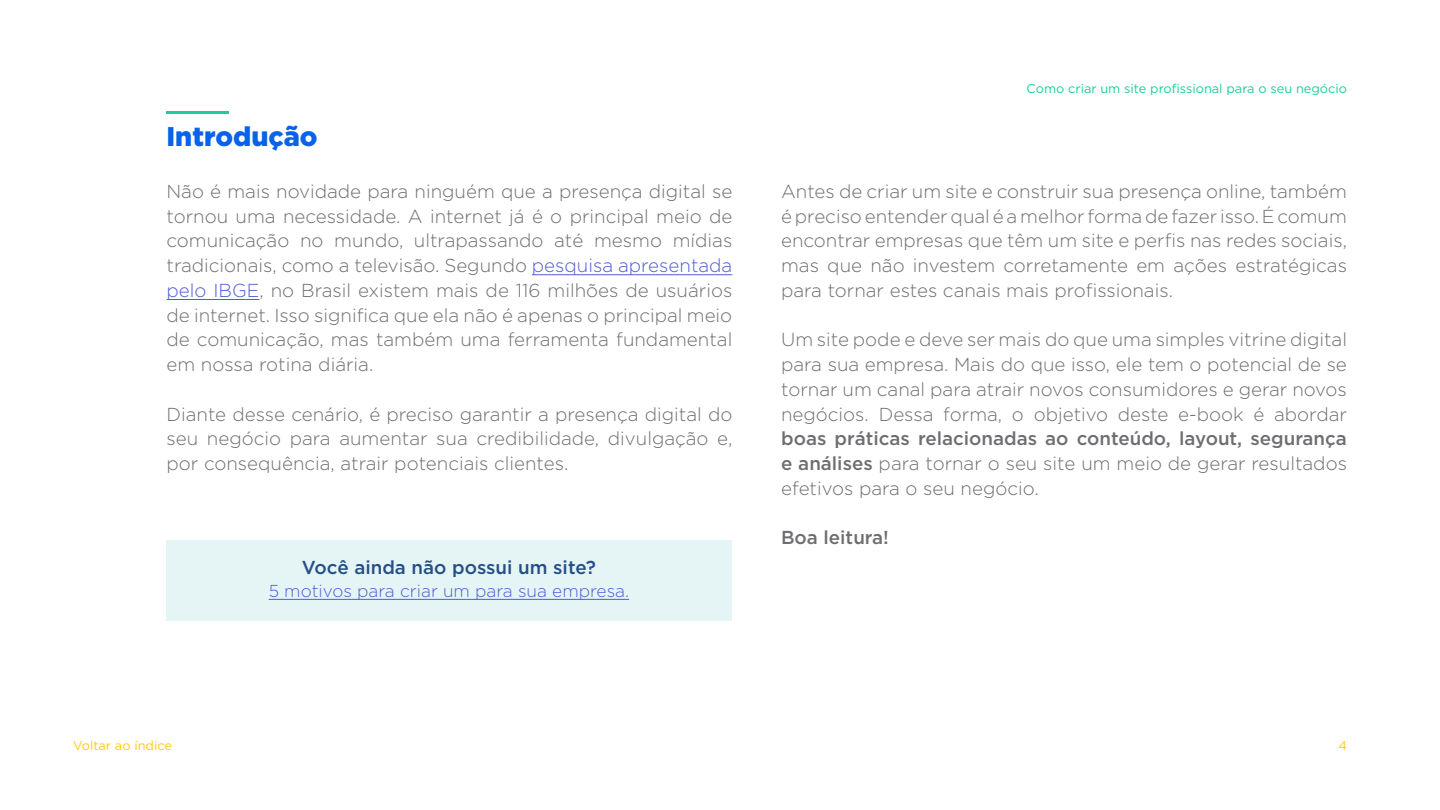
<style>
.page{position:relative;width:1440px;height:810px;background:#fff}
.page>*{position:absolute;margin:0;border:0;box-sizing:border-box;transform-origin:0 0}
.t1{font:900 27px "Gotham HTF";color:#0962ea}
.t2{font:300 18.75px/24.8px "Gotham HTF";color:#6d6e71;text-align:justify}
.t3{font:500 18.75px "Gotham HTF";color:#264e86}
.t4{font:500 18.75px "Gotham HTF";color:#6d6e71}
.t5{font:300 17.25px "Gotham HTF";color:#4f5cd6}
.t6{font:12.75px "Gotham HTF";color:#1dcd9f}
.t7{font:12.75px "Gotham HTF";color:#ffcb08}
.s1{color:#4f5cd6}
.s2{font-weight:500}
</style>
<div class="page">
<hr style="left:532px;top:275px;width:200px;height:1px;background:#4f5cd6">
<hr style="left:166px;top:299px;width:93px;height:1px;background:#4f5cd6">
<div style="left:166px;top:540px;width:566px;height:81px;background:#e5f5f5"></div>
<hr style="left:269px;top:599px;width:360px;height:1px;background:#4f5cd6">
<hr style="left:166px;top:111px;width:64px;height:2px;background:#1dcd9f">
<h1 class="t1" style="left:166px;top:121px;width:153px">Introdução</h1>
<p class="t2" style="left:166px;top:179px;width:567px">Não é mais novidade para ninguém que a presença digital se tornou uma necessidade. A internet já é o principal meio de comunicação no mundo, ultrapassando até mesmo mídias tradicionais, como a televisão. Segundo <span class="s1">pesquisa apresentada pelo IBGE</span>, no Brasil existem mais de 116 milhões de usuários de internet. Isso significa que ela não é apenas o principal meio de comunicação, mas também uma ferramenta fundamental em nossa rotina diária.</p>
<p class="t2" style="left:166px;top:402px;width:567px">Diante desse cenário, é preciso garantir a presença digital do seu negócio para aumentar sua credibilidade, divulgação e, por consequência, atrair potenciais clientes.</p>
<p class="t3" style="left:302px;top:556px;width:296px">Você ainda não possui um site?</p>
<p class="t5" style="left:269px;top:582px;width:362px">5 motivos para criar um para sua empresa.</p>
<p class="t6" style="left:1027px;top:82px;width:322px">Como criar um site profissional para o seu negócio</p>
<p class="t2" style="left:781px;top:179px;width:567px">Antes de criar um site e construir sua presença online, também é preciso entender qual é a melhor forma de fazer isso. É comum encontrar empresas que têm um site e perfis nas redes sociais, mas que não investem corretamente em ações estratégicas para tornar estes canais mais profissionais.</p>
<p class="t2" style="left:781px;top:327px;width:567px">Um site pode e deve ser mais do que uma simples vitrine digital para sua empresa. Mais do que isso, ele tem o potencial de se tornar um canal para atrair novos consumidores e gerar novos negócios. Dessa forma, o objetivo deste e-book é abordar</p>
<p class="t2" style="left:781px;top:426px;width:567px"><span class="s2">boas práticas relacionadas ao conteúdo, layout, segurança e análises</span> para tornar o seu site um meio de gerar resultados efetivos para o seu negócio.</p>
<p class="t4" style="left:781px;top:527px;width:109px">Boa leitura!</p>
<p class="t7" style="left:73px;top:739px;width:100px">Voltar ao índice</p>
<p class="t7" style="left:1338px;top:739px;width:10px">4</p>
</div>
